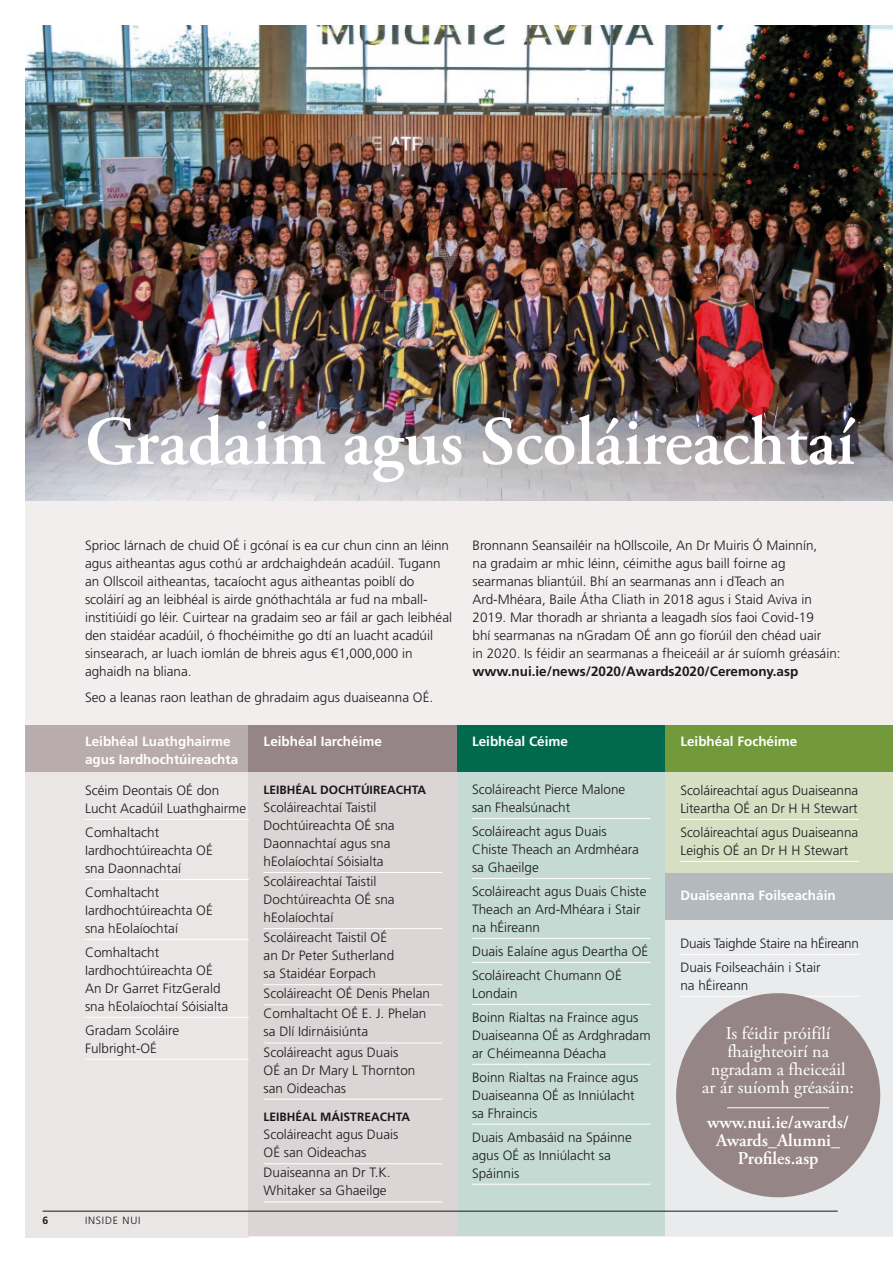
<style>
.page{position:relative;width:893px;height:1263px;background:#fff}
.page>*{position:absolute;margin:0;border:0;box-sizing:border-box;transform-origin:0 0}
.head_1{font:600 69px "Adobe Garamond Pro";color:#fff}
.t1{font:18px/18px "Adobe Garamond Pro";color:#fff;text-align:center}
.t2{font:600 18px/18px "Adobe Garamond Pro";color:#fff;text-align:center}
.A_S{font:300 13.5px/18px "Frutiger LT Std";color:#1a181c}
.body{font:300 13.5px/18px "Frutiger LT Std";color:#1a181c}
.body-2{font:700 13.5px/18px "Frutiger LT Std";color:#fff}
.A_S-2{font:300 13.5px "Frutiger LT Std";letter-spacing:-.02em;color:#1a181c}
.A_S-3{font:700 12px "Frutiger LT Std";color:#1a181c}
.t3{font:300 10.5px "Frutiger LT Std";letter-spacing:.075em;color:#1a181c}
.t4{font:700 10.5px "Frutiger LT Std";color:#1a181c}
.s1{font-weight:700}
</style>
<div class="page">
<div style="left:26px;top:26px;width:867px;height:1211px;background:#f2eeee"></div>
<div style="left:26px;top:747px;width:223px;height:490px;background:#ebe6e6"></div>
<div style="left:26px;top:725px;width:225px;height:47px;background:#b9acad"></div>
<div style="left:249px;top:759px;width:221px;height:477px;background:#dcd5d5"></div>
<div style="left:457px;top:759px;width:208px;height:477px;background:#c5dad2"></div>
<div style="left:665px;top:759px;width:228px;height:161px;background:#d7dfc3"></div>
<div style="left:665px;top:916px;width:228px;height:320px;background:#e9ebec"></div>
<img style="left:26px;top:26px;width:867px;height:474px">
<hr style="left:85px;top:819px;width:164px;height:1px;background:#fff">
<hr style="left:85px;top:879px;width:164px;height:1px;background:#fff">
<hr style="left:85px;top:939px;width:164px;height:1px;background:#fff">
<hr style="left:85px;top:1017px;width:164px;height:1px;background:#fff">
<hr style="left:85px;top:1059px;width:164px;height:1px;background:#fff">
<div style="left:665px;top:873px;width:228px;height:47px;background:#b4b9bd"></div>
<div style="left:249px;top:725px;width:208px;height:47px;background:#968586"></div>
<div style="left:457px;top:725px;width:208px;height:47px;background:#00694e"></div>
<div style="left:665px;top:725px;width:228px;height:47px;background:#729a3c"></div>
<hr style="left:264px;top:872px;width:178px;height:1px;background:#fff">
<hr style="left:264px;top:928px;width:178px;height:1px;background:#fff">
<hr style="left:264px;top:984px;width:178px;height:1px;background:#fff">
<hr style="left:264px;top:1004px;width:178px;height:1px;background:#fff">
<hr style="left:264px;top:1043px;width:178px;height:1px;background:#fff">
<hr style="left:264px;top:1099px;width:178px;height:1px;background:#fff">
<hr style="left:264px;top:1163px;width:178px;height:1px;background:#fff">
<hr style="left:264px;top:1201px;width:178px;height:1px;background:#fff">
<hr style="left:472px;top:818px;width:179px;height:1px;background:#fff">
<hr style="left:472px;top:878px;width:179px;height:1px;background:#fff">
<hr style="left:472px;top:938px;width:179px;height:1px;background:#fff">
<hr style="left:472px;top:962px;width:179px;height:1px;background:#fff">
<hr style="left:472px;top:1004px;width:179px;height:1px;background:#fff">
<hr style="left:472px;top:1064px;width:179px;height:1px;background:#fff">
<hr style="left:472px;top:1124px;width:179px;height:1px;background:#fff">
<hr style="left:472px;top:1184px;width:179px;height:1px;background:#fff">
<hr style="left:680px;top:819px;width:179px;height:1px;background:#fff">
<hr style="left:680px;top:861px;width:179px;height:1px;background:#fff">
<hr style="left:680px;top:954px;width:179px;height:1px;background:#fff">
<hr style="left:680px;top:996px;width:179px;height:1px;background:#fff">
<div style="left:676px;top:993px;width:204px;height:204px;background:#968586;border-radius:50%"></div>
<hr style="left:727px;top:1107px;width:102px;height:1px;background:#fff">
<hr style="left:43px;top:1211px;width:795px;height:1px;background:#1a181c">
<p class="head_1" style="left:85px;top:402px;width:771px">Gradaim agus Scoláireachtaí</p>
<p class="body" style="left:85px;top:536px;width:369px">Sprioc lárnach de chuid OÉ i gcónaí is ea cur chun cinn an léinn agus aitheantas agus cothú ar ardchaighdeán acadúil. Tugann an Ollscoil aitheantas, tacaíocht agus aitheantas poiblí do scoláirí ag an leibhéal is airde gnóthachtála ar fud na mball&shy;institiúidí go léir. Cuirtear na gradaim seo ar fáil ar gach leibhéal den staidéar acadúil, ó fhochéimithe go dtí an luacht acadúil sinsearach, ar luach iomlán de bhreis agus €1,000,000 in aghaidh na bliana.</p>
<p class="body" style="left:85px;top:689px;width:350px">Seo a leanas raon leathan de ghradaim agus duaiseanna OÉ.</p>
<p class="body" style="left:472px;top:536px;width:370px">Bronnann Seansailéir na hOllscoile, An Dr Muiris Ó Mainnín,<br>na gradaim ar mhic léinn, céimithe agus baill foirne ag searmanas bliantúil. Bhí an searmanas ann i dTeach an Ard-Mhéara, Baile Átha Cliath in 2018 agus i Staid Aviva in 2019. Mar thoradh ar shrianta a leagadh síos faoi Covid-19<br>bhí searmanas na nGradam OÉ ann go fíorúil den chéad uair<br>in 2020. Is féidir an searmanas a fheiceáil ar ár suíomh gréasáin: <span class="s1">www.nui.ie/news/2020/Awards2020/Ceremony.asp</span></p>
<p class="body-2" style="left:85px;top:732px;width:155px">Leibhéal Luathghairme agus Iardhochtúireachta</p>
<p class="A_S" style="left:85px;top:781px;width:163px">Scéim Deontais OÉ don<br>Lucht Acadúil Luathghairme</p>
<p class="A_S" style="left:85px;top:823px;width:129px">Comhaltacht<br>Iardhochtúireachta OÉ sna Daonnachtaí</p>
<p class="A_S" style="left:85px;top:883px;width:129px">Comhaltacht<br>Iardhochtúireachta OÉ sna hEolaíochtaí</p>
<p class="A_S" style="left:85px;top:943px;width:145px">Comhaltacht<br>Iardhochtúireachta OÉ<br>An Dr Garret FitzGerald sna hEolaíochtaí Sóisialta</p>
<p class="A_S" style="left:85px;top:1021px;width:96px">Gradam Scoláire<br>Fulbright-OÉ</p>
<p class="body-2" style="left:264px;top:732px;width:120px">Leibhéal Iarchéime</p>
<p class="A_S-3" style="left:264px;top:783px;width:164px">LEIBHÉAL DOCHTÚIREACHTA</p>
<p class="A_S" style="left:264px;top:798px;width:133px">Scoláireachtaí Taistil<br>Dochtúireachta OÉ sna<br>Daonnachtaí agus sna hEolaíochtaí Sóisialta</p>
<p class="A_S" style="left:264px;top:872px;width:133px">Scoláireachtaí Taistil<br>Dochtúireachta OÉ sna hEolaíochtaí</p>
<p class="A_S" style="left:264px;top:929px;width:132px">Scoláireacht Taistil OÉ an Dr Peter Sutherland sa Staidéar Eorpach</p>
<p class="A_S" style="left:264px;top:985px;width:168px">Scoláireacht OÉ Denis Phelan</p>
<p class="A_S" style="left:264px;top:1005px;width:164px">Comhaltacht OÉ E. J. Phelan sa Dlí Idirnáisiúnta</p>
<p class="A_S" style="left:264px;top:1043px;width:153px">Scoláireacht agus Duais<br>OÉ an Dr Mary L Thornton san Oideachas</p>
<p class="A_S-3" style="left:264px;top:1110px;width:148px">LEIBHÉAL MÁISTREACHTA</p>
<p class="A_S" style="left:264px;top:1126px;width:136px">Scoláireacht agus Duais<br>OÉ san Oideachas</p>
<p class="A_S" style="left:264px;top:1164px;width:128px">Duaiseanna an Dr T.K.<br>Whitaker sa Ghaeilge</p>
<p class="body-2" style="left:472px;top:732px;width:98px">Leibhéal Céime</p>
<p class="A_S" style="left:472px;top:780px;width:155px">Scoláireacht Pierce Malone san Fhealsúnacht</p>
<p class="A_S" style="left:472px;top:822px;width:169px">Scoláireacht agus Duais<br>Chiste Theach an Ardmhéara sa Ghaeilge</p>
<p class="A_S" style="left:472px;top:882px;width:176px">Scoláireacht agus Duais Chiste<br>Theach an Ard-Mhéara i Stair na hÉireann</p>
<p class="A_S" style="left:472px;top:942px;width:178px">Duais Ealaíne agus Deartha OÉ</p>
<p class="A_S" style="left:472px;top:966px;width:151px">Scoláireacht Chumann OÉ<br>Londain</p>
<p class="A_S" style="left:472px;top:1008px;width:180px">Boinn Rialtas na Fraince agus<br>Duaiseanna OÉ as Ardghradam ar Chéimeanna Déacha</p>
<p class="A_S" style="left:472px;top:1068px;width:168px">Boinn Rialtas na Fraince agus<br>Duaiseanna OÉ as Inniúlacht sa Fhraincis</p>
<p class="A_S" style="left:472px;top:1128px;width:161px">Duais Ambasáid na Spáinne agus OÉ as Inniúlacht sa<br>Spáinnis</p>
<p class="body-2" style="left:680px;top:732px;width:119px">Leibhéal Fochéime</p>
<p class="A_S" style="left:680px;top:781px;width:179px">Scoláireachtaí agus Duaiseanna<br>Liteartha OÉ an Dr H H Stewart</p>
<p class="A_S" style="left:680px;top:823px;width:179px">Scoláireachtaí agus Duaiseanna<br>Leighis OÉ an Dr H H Stewart</p>
<p class="body-2" style="left:680px;top:886px;width:157px">Duaiseanna Foilseacháin</p>
<p class="A_S-2" style="left:680px;top:935px;width:180px">Duais Taighde Staire na hÉireann</p>
<p class="A_S" style="left:680px;top:958px;width:142px">Duais Foilseacháin i Stair na hÉireann</p>
<p class="t1" style="left:702px;top:1024px;width:153px">Is féidir próifílí fhaighteoirí na ngradam a fheiceáil ar ár suíomh gréasáin:</p>
<p class="t2" style="left:707px;top:1113px;width:144px">www.nui.ie/awards/<br>Awards_Alumni_<br>Profiles.asp</p>
<p class="t4" style="left:43px;top:1214px;width:7px">6</p>
<p class="t3" style="left:85px;top:1214px;width:57px">INSIDE NUI</p>
</div>
